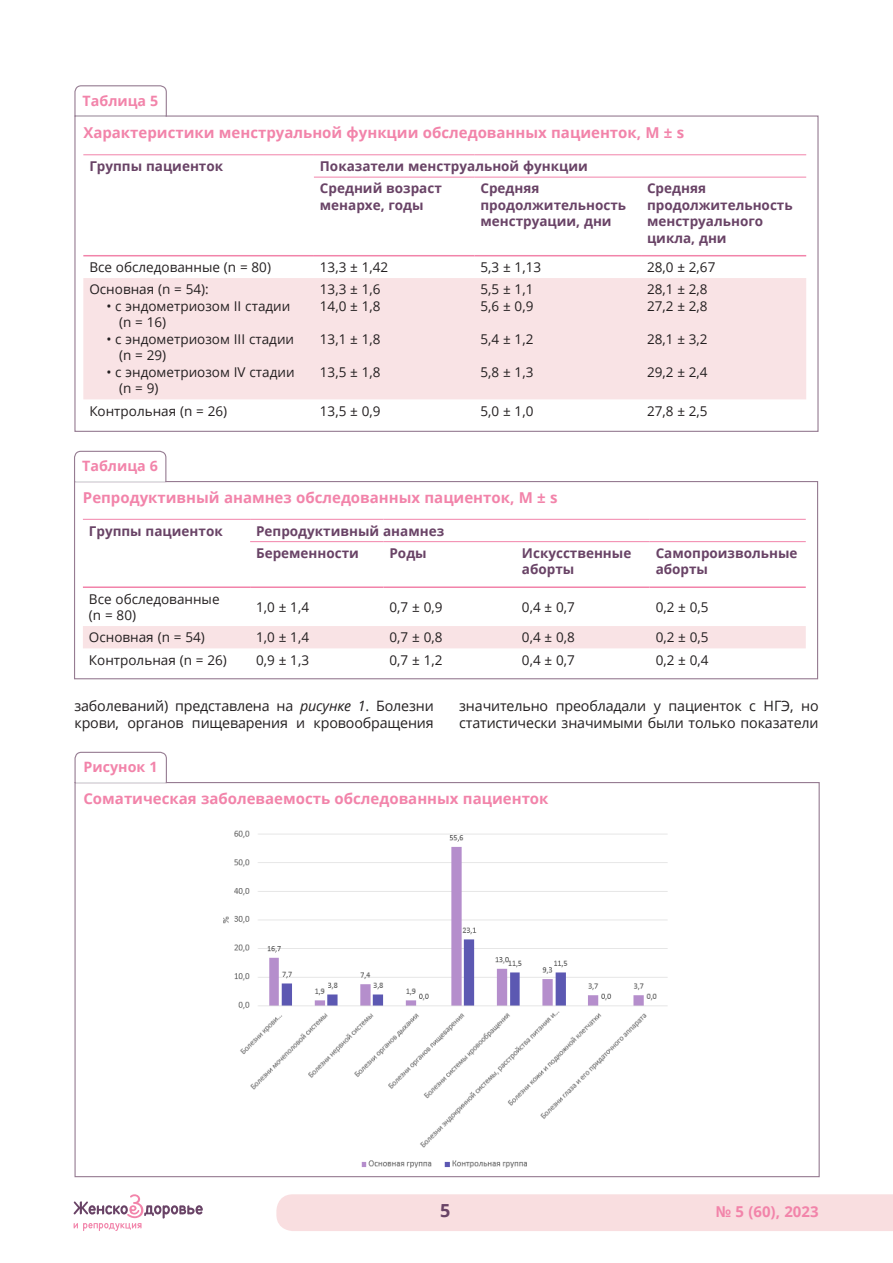
<style>
.page{position:relative;width:893px;height:1263px;background:#fff}
.page>*{position:absolute;margin:0;border:0;box-sizing:border-box;transform-origin:0 0}
.t1{font:700 18px "Open Sans";color:#694366}
.Osnova_text{font:700 15px "Open Sans";color:#f284aa}
.Osnova_text-2{font:14.25px/17.1px "Open Sans";letter-spacing:-.01em;color:#231f20}
.Osnova_text-3{font:700 14.25px "Open Sans";color:#f284aa}
.Osnova_text-4{font:13.5px/16.5px "Open Sans";color:#231f20}
.Osnova_text-5{font:700 13.5px/16.5px "Open Sans";color:#694366}
.s1{font-style:italic}
</style>
<div class="page">
<div style="left:276px;top:1194px;width:617px;height:37px;background:#f9dee0"></div>
<svg style="left:73px;top:1194px;width:130px;height:37px"></svg>
<svg style="left:74px;top:85px;width:93px;height:30px"></svg>
<svg style="left:74px;top:450px;width:93px;height:31px"></svg>
<div style="left:74px;top:481px;width:744px;height:198px;border:1px solid #967c92"></div>
<hr style="left:76px;top:115px;width:90px;height:2px;background:#e0e1e3">
<hr style="left:75px;top:481px;width:90px;height:1px;background:#e0e1e3">
<div style="left:83px;top:278px;width:723px;height:121px;background:#f9e3e5"></div>
<hr style="left:83px;top:154px;width:231px;height:1px;background:#f284aa">
<hr style="left:314px;top:154px;width:160px;height:1px;background:#f284aa">
<hr style="left:474px;top:154px;width:167px;height:1px;background:#f284aa">
<hr style="left:641px;top:154px;width:165px;height:1px;background:#f284aa">
<hr style="left:314px;top:177px;width:160px;height:1px;background:#f284aa">
<hr style="left:474px;top:177px;width:167px;height:1px;background:#f284aa">
<hr style="left:641px;top:177px;width:165px;height:1px;background:#f284aa">
<hr style="left:83px;top:255px;width:231px;height:1px;background:#f284aa">
<hr style="left:314px;top:255px;width:160px;height:1px;background:#f284aa">
<hr style="left:474px;top:255px;width:167px;height:1px;background:#f284aa">
<hr style="left:641px;top:255px;width:165px;height:1px;background:#f284aa">
<div style="left:83px;top:626px;width:723px;height:22px;background:#f9e3e5"></div>
<hr style="left:83px;top:519px;width:167px;height:1px;background:#f284aa">
<hr style="left:250px;top:519px;width:133px;height:1px;background:#f284aa">
<hr style="left:383px;top:519px;width:133px;height:1px;background:#f284aa">
<hr style="left:516px;top:519px;width:134px;height:1px;background:#f284aa">
<hr style="left:650px;top:519px;width:156px;height:1px;background:#f284aa">
<hr style="left:250px;top:541px;width:133px;height:1px;background:#f284aa">
<hr style="left:383px;top:541px;width:133px;height:1px;background:#f284aa">
<hr style="left:516px;top:541px;width:134px;height:1px;background:#f284aa">
<hr style="left:650px;top:541px;width:156px;height:1px;background:#f284aa">
<hr style="left:83px;top:586px;width:167px;height:2px;background:#f284aa">
<hr style="left:250px;top:586px;width:133px;height:2px;background:#f284aa">
<hr style="left:383px;top:586px;width:133px;height:2px;background:#f284aa">
<hr style="left:516px;top:586px;width:134px;height:2px;background:#f284aa">
<hr style="left:650px;top:586px;width:156px;height:2px;background:#f284aa">
<svg style="left:74px;top:751px;width:93px;height:33px"></svg>
<hr style="left:76px;top:782px;width:90px;height:1px;background:#e0e1e3">
<img style="left:224px;top:830px;width:444px;height:338px">
<p class="Osnova_text-3" style="left:83px;top:90px;width:77px">Таблица 5</p>
<p class="Osnova_text" style="left:83px;top:122px;width:602px">Характеристики менструальной функции обследованных пациенток, M ± s</p>
<p class="Osnova_text-5" style="left:89px;top:158px;width:135px">Группы пациенток</p>
<p class="Osnova_text-5" style="left:320px;top:158px;width:269px">Показатели менструальной функции</p>
<p class="Osnova_text-5" style="left:320px;top:180px;width:123px">Средний возраст менархе, годы</p>
<p class="Osnova_text-5" style="left:480px;top:180px;width:147px">Средняя продолжительность менструации, дни</p>
<p class="Osnova_text-5" style="left:647px;top:180px;width:147px">Средняя продолжительность менструального цикла, дни</p>
<p class="Osnova_text-4" style="left:89px;top:259px;width:183px">Все обследованные (n = 80)</p>
<p class="Osnova_text-4" style="left:320px;top:259px;width:70px">13,3 ± 1,42</p>
<p class="Osnova_text-4" style="left:480px;top:259px;width:62px">5,3 ± 1,13</p>
<p class="Osnova_text-4" style="left:647px;top:259px;width:70px">28,0 ± 2,67</p>
<p class="Osnova_text-4" style="left:89px;top:281px;width:121px">Основная (n = 54):</p>
<p class="Osnova_text-4" style="left:119px;top:297px;width:173px;text-indent:-13px">• с эндометриозом II стадии (n = 16)</p>
<p class="Osnova_text-4" style="left:119px;top:330px;width:176px;text-indent:-13px">• с эндометриозом III стадии (n = 29)</p>
<p class="Osnova_text-4" style="left:119px;top:363px;width:177px;text-indent:-13px">• с эндометриозом IV стадии (n = 9)</p>
<p class="Osnova_text-4" style="left:320px;top:281px;width:62px">13,3 ± 1,6</p>
<p class="Osnova_text-4" style="left:320px;top:297px;width:62px">14,0 ± 1,8</p>
<p class="Osnova_text-4" style="left:320px;top:330px;width:62px">13,1 ± 1,8</p>
<p class="Osnova_text-4" style="left:320px;top:363px;width:62px">13,5 ± 1,8</p>
<p class="Osnova_text-4" style="left:647px;top:281px;width:62px">28,1 ± 2,8</p>
<p class="Osnova_text-4" style="left:647px;top:297px;width:62px">27,2 ± 2,8</p>
<p class="Osnova_text-4" style="left:647px;top:330px;width:62px">28,1 ± 3,2</p>
<p class="Osnova_text-4" style="left:647px;top:363px;width:62px">29,2 ± 2,4</p>
<p class="Osnova_text-4" style="left:480px;top:281px;width:54px">5,5 ± 1,1</p>
<p class="Osnova_text-4" style="left:480px;top:297px;width:54px">5,6 ± 0,9</p>
<p class="Osnova_text-4" style="left:480px;top:330px;width:54px">5,4 ± 1,2</p>
<p class="Osnova_text-4" style="left:480px;top:363px;width:54px">5,8 ± 1,3</p>
<p class="Osnova_text-4" style="left:89px;top:402px;width:139px">Контрольная (n = 26)</p>
<p class="Osnova_text-4" style="left:320px;top:402px;width:62px">13,5 ± 0,9</p>
<p class="Osnova_text-4" style="left:480px;top:402px;width:54px">5,0 ± 1,0</p>
<p class="Osnova_text-4" style="left:647px;top:402px;width:62px">27,8 ± 2,5</p>
<p class="Osnova_text-3" style="left:82px;top:456px;width:77px">Таблица 6</p>
<p class="Osnova_text" style="left:83px;top:487px;width:476px">Репродуктивный анамнез обследованных пациенток, M ± s</p>
<p class="Osnova_text-5" style="left:89px;top:522px;width:135px">Группы пациенток</p>
<p class="Osnova_text-5" style="left:256px;top:522px;width:190px">Репродуктивный анамнез</p>
<p class="Osnova_text-5" style="left:256px;top:544px;width:104px">Беременности</p>
<p class="Osnova_text-5" style="left:389px;top:544px;width:39px">Роды</p>
<p class="Osnova_text-5" style="left:522px;top:544px;width:111px">Искусственные аборты</p>
<p class="Osnova_text-5" style="left:656px;top:544px;width:143px">Самопроизвольные аборты</p>
<p class="Osnova_text-4" style="left:89px;top:590px;width:132px">Все обследованные (n = 80)</p>
<p class="Osnova_text-4" style="left:256px;top:598px;width:54px">1,0 ± 1,4</p>
<p class="Osnova_text-4" style="left:389px;top:598px;width:54px">0,7 ± 0,9</p>
<p class="Osnova_text-4" style="left:522px;top:598px;width:54px">0,4 ± 0,7</p>
<p class="Osnova_text-4" style="left:656px;top:598px;width:54px">0,2 ± 0,5</p>
<p class="Osnova_text-4" style="left:89px;top:629px;width:117px">Основная (n = 54)</p>
<p class="Osnova_text-4" style="left:256px;top:629px;width:54px">1,0 ± 1,4</p>
<p class="Osnova_text-4" style="left:389px;top:629px;width:54px">0,7 ± 0,8</p>
<p class="Osnova_text-4" style="left:522px;top:629px;width:54px">0,4 ± 0,8</p>
<p class="Osnova_text-4" style="left:656px;top:629px;width:54px">0,2 ± 0,5</p>
<p class="Osnova_text-4" style="left:89px;top:651px;width:139px">Контрольная (n = 26)</p>
<p class="Osnova_text-4" style="left:256px;top:651px;width:54px">0,9 ± 1,3</p>
<p class="Osnova_text-4" style="left:389px;top:651px;width:54px">0,7 ± 1,2</p>
<p class="Osnova_text-4" style="left:522px;top:651px;width:54px">0,4 ± 0,7</p>
<p class="Osnova_text-4" style="left:656px;top:651px;width:54px">0,2 ± 0,4</p>
<p class="Osnova_text-2" style="left:74px;top:697px;width:361px">заболеваний) представлена на <span class="s1">рисунке 1</span>. Болезни крови, органов пищеварения и кровообращения</p>
<p class="Osnova_text-2" style="left:459px;top:697px;width:361px">значительно преобладали у пациенток с НГЭ, но статистически значимыми были только показатели</p>
<p class="Osnova_text-3" style="left:84px;top:757px;width:75px">Рисунок 1</p>
<p class="Osnova_text" style="left:83px;top:788px;width:467px">Соматическая заболеваемость обследованных пациенток</p>
<h1 class="t1" style="left:440px;top:1198px;width:12px">5</h1>
<p class="Osnova_text" style="left:716px;top:1201px;width:104px">№ 5 (60), 2023</p>
</div>
